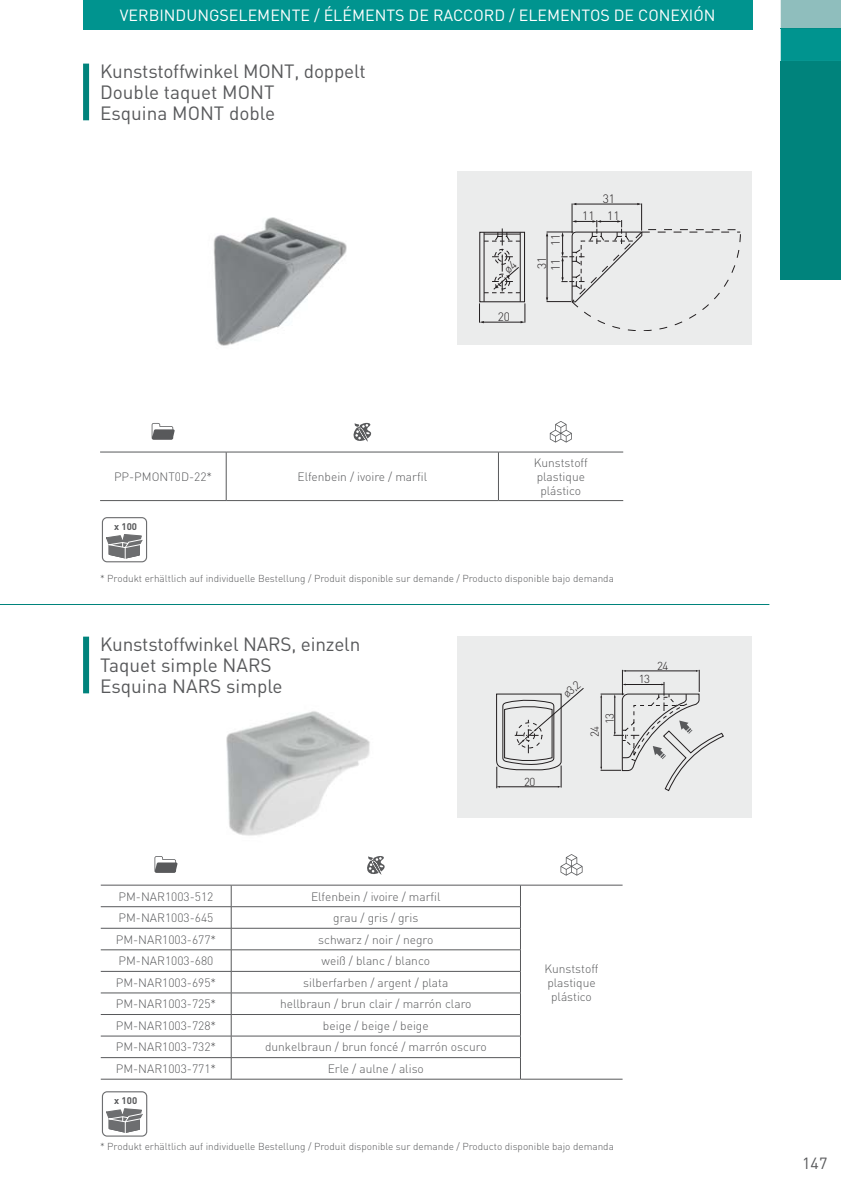
<style>
.page{position:relative;width:841px;height:1190px;background:#fff}
.page>*{position:absolute;margin:0;border:0;box-sizing:border-box;transform-origin:0 0}
.t1{font:19px/21px "DIN Pro";letter-spacing:-.01em;color:#58595b}
.t2{font:16px "DIN Pro";color:#fff}
.t3{font:16px "DIN Pro";color:#58595b}
.t4{font:300 12px/14px "DIN Pro";color:#58595b;text-align:center}
.t5{font:300 12px/13.6px "DIN Pro";color:#231f20}
.t6{font:300 11.4px "DIN Pro";letter-spacing:-.05em;color:#231f20}
.t7{font:300 10px "DIN Pro";color:#58595b}
.t8{font:700 9.6px "DIN Pro";color:#58595b}
</style>
<div class="page">
<div style="left:83px;top:0;width:669px;height:30px;background:#00948f"></div>
<hr style="left:0;top:604px;width:769px;height:1px;background:#00837c">
<div style="left:83px;top:64px;width:6px;height:56px;background:#00837c"></div>
<div style="left:83px;top:636px;width:6px;height:57px;background:#00837c"></div>
<div style="left:780px;top:61px;width:61px;height:218px;background:#00837c"></div>
<svg style="left:780px;top:0;width:61px;height:61px;background:#43a8a5"></svg>
<div style="left:457px;top:171px;width:295px;height:173px;background:#ebecec"></div>
<div style="left:457px;top:636px;width:295px;height:182px;background:#ebecec"></div>
<img style="left:213px;top:217px;width:134px;height:129px">
<img style="left:226px;top:711px;width:144px;height:125px">
<svg style="left:496px;top:669px;width:228px;height:122px"></svg>
<div style="left:102px;top:517px;width:45px;height:45px;border:1px solid #6d6e70;border-radius:5px"></div>
<svg style="left:106px;top:534px;width:37px;height:25px"></svg>
<div style="left:102px;top:1090px;width:45px;height:46px;border:1px solid #6d6e70;border-radius:5px"></div>
<svg style="left:106px;top:1108px;width:37px;height:25px"></svg>
<hr style="left:226px;top:451px;width:272px;height:1px;background:#58595b">
<hr style="left:226px;top:500px;width:272px;height:1px;background:#58595b">
<hr style="left:100px;top:451px;width:126px;height:1px;background:#58595b">
<hr style="left:100px;top:500px;width:126px;height:1px;background:#58595b">
<hr style="left:498px;top:500px;width:125px;height:1px;background:#58595b">
<hr style="left:226px;top:452px;width:1px;height:48px;background:#58595b">
<hr style="left:498px;top:452px;width:1px;height:48px;background:#58595b">
<hr style="left:498px;top:451px;width:125px;height:1px;background:#58595b">
<svg style="left:152px;top:423px;width:23px;height:16px"></svg>
<svg style="left:353px;top:422px;width:18px;height:19px"></svg>
<svg style="left:550px;top:421px;width:22px;height:21px"></svg>
<hr style="left:231px;top:906px;width:289px;height:1px;background:#58595b">
<hr style="left:231px;top:927px;width:289px;height:1px;background:#58595b">
<hr style="left:231px;top:949px;width:289px;height:1px;background:#58595b">
<hr style="left:231px;top:970px;width:289px;height:1px;background:#58595b">
<hr style="left:231px;top:992px;width:289px;height:1px;background:#58595b">
<hr style="left:231px;top:1013px;width:289px;height:1px;background:#58595b">
<hr style="left:231px;top:1035px;width:289px;height:1px;background:#58595b">
<hr style="left:231px;top:1056px;width:289px;height:1px;background:#58595b">
<hr style="left:101px;top:906px;width:130px;height:1px;background:#58595b">
<hr style="left:101px;top:927px;width:130px;height:1px;background:#58595b">
<hr style="left:101px;top:949px;width:130px;height:1px;background:#58595b">
<hr style="left:101px;top:970px;width:130px;height:1px;background:#58595b">
<hr style="left:101px;top:992px;width:130px;height:1px;background:#58595b">
<hr style="left:101px;top:1013px;width:130px;height:1px;background:#58595b">
<hr style="left:101px;top:1035px;width:130px;height:1px;background:#58595b">
<hr style="left:101px;top:1056px;width:130px;height:1px;background:#58595b">
<hr style="left:101px;top:1078px;width:130px;height:1px;background:#58595b">
<hr style="left:520px;top:1078px;width:102px;height:1px;background:#58595b">
<hr style="left:101px;top:884px;width:130px;height:1px;background:#58595b">
<hr style="left:520px;top:884px;width:102px;height:1px;background:#58595b">
<hr style="left:231px;top:884px;width:289px;height:1px;background:#58595b">
<svg style="left:231px;top:885px;width:1px;height:193px"></svg>
<svg style="left:520px;top:885px;width:1px;height:193px"></svg>
<hr style="left:231px;top:1078px;width:289px;height:1px;background:#58595b">
<svg style="left:154px;top:856px;width:24px;height:16px"></svg>
<svg style="left:367px;top:856px;width:18px;height:18px"></svg>
<svg style="left:560px;top:854px;width:22px;height:21px"></svg>
<svg style="left:479px;top:203px;width:261px;height:128px"></svg>
<h2 class="t2" style="left:120px;top:9px;width:597px">VERBINDUNGSELEMENTE / ÉLÉMENTS DE RACCORD / ELEMENTOS DE CONEXIÓN</h2>
<h1 class="t1" style="left:100px;top:63px;width:267px">Kunststoffwinkel MONT, doppelt<br>Double taquet MONT<br>Esquina MONT doble</h1>
<p class="t4" style="left:114px;top:471px;width:100px">PP-PMONT0D-22*</p>
<p class="t4" style="left:297px;top:471px;width:131px">Elfenbein / ivoire / marfil</p>
<p class="t8" style="left:114px;top:522px;width:24px">x 100</p>
<p class="t5" style="left:497px;top:311px;width:14px">20</p>
<p class="t5" style="left:536px;top:271px;width:37px;rotate:-90deg">31<br>11 11</p>
<p class="t5" style="left:602px;top:193px;width:14px">31</p>
<p class="t5" style="left:582px;top:211px;width:39px">11 11</p>
<p class="t4" style="left:534px;top:457px;width:56px">Kunststoff plastique plástico</p>
<p class="t7" style="left:100px;top:574px;width:515px">* Produkt erhältlich auf individuelle Bestellung / Produit disponible sur demande / Producto disponible bajo demanda</p>
<h1 class="t1" style="left:100px;top:636px;width:262px">Kunststoffwinkel NARS, einzeln<br>Taquet simple NARS<br>Esquina NARS simple</h1>
<p class="t6" style="left:524px;top:777px;width:13px">20</p>
<p class="t6" style="left:562px;top:691px;width:21px;rotate:-40deg">ø3,2</p>
<p class="t6" style="left:605px;top:724px;width:13px;rotate:-90deg">13</p>
<p class="t6" style="left:591px;top:737px;width:13px;rotate:-90deg">24</p>
<p class="t6" style="left:639px;top:674px;width:13px">13</p>
<p class="t6" style="left:657px;top:661px;width:13px">24</p>
<p class="t4" style="left:119px;top:890px;width:96px">PM-NAR1003-512</p>
<p class="t4" style="left:311px;top:890px;width:131px">Elfenbein / ivoire / marfil</p>
<p class="t4" style="left:119px;top:912px;width:96px">PM-NAR1003-645</p>
<p class="t4" style="left:333px;top:912px;width:87px">grau / gris / gris</p>
<p class="t4" style="left:116px;top:933px;width:102px">PM-NAR1003-677*</p>
<p class="t4" style="left:318px;top:933px;width:117px">schwarz / noir / negro</p>
<p class="t4" style="left:119px;top:955px;width:96px">PM-NAR1003-680</p>
<p class="t4" style="left:321px;top:955px;width:110px">weiß / blanc / blanco</p>
<p class="t4" style="left:116px;top:976px;width:102px">PM-NAR1003-695*</p>
<p class="t4" style="left:303px;top:976px;width:147px">silberfarben / argent / plata</p>
<p class="t4" style="left:116px;top:998px;width:102px">PM-NAR1003-725*</p>
<p class="t4" style="left:280px;top:998px;width:193px">hellbraun / brun clair / marrón claro</p>
<p class="t4" style="left:116px;top:1019px;width:102px">PM-NAR1003-728*</p>
<p class="t4" style="left:323px;top:1019px;width:107px">beige / beige / beige</p>
<p class="t4" style="left:116px;top:1041px;width:102px">PM-NAR1003-732*</p>
<p class="t4" style="left:265px;top:1041px;width:223px">dunkelbraun / brun foncé / marrón oscuro</p>
<p class="t4" style="left:116px;top:1062px;width:102px">PM-NAR1003-771*</p>
<p class="t4" style="left:328px;top:1062px;width:98px">Erle / aulne / aliso</p>
<p class="t8" style="left:114px;top:1096px;width:24px">x 100</p>
<p class="t4" style="left:544px;top:962px;width:56px">Kunststoff plastique plástico</p>
<p class="t7" style="left:100px;top:1142px;width:515px">* Produkt erhältlich auf individuelle Bestellung / Produit disponible sur demande / Producto disponible bajo demanda</p>
<h2 class="t3" style="left:802px;top:1156px;width:27px">147</h2>
</div>
